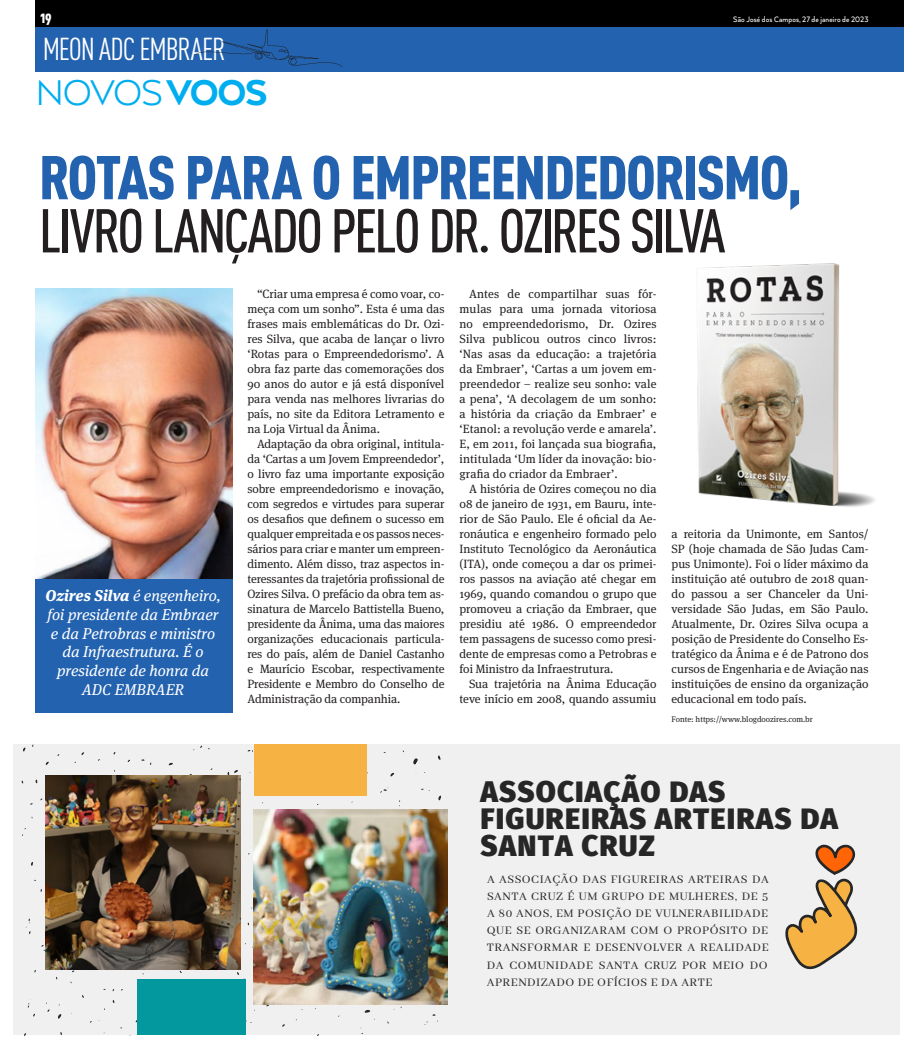
<style>
.page{position:relative;width:904px;height:1053px;background:#fff}
.page>*{position:absolute;margin:0;border:0;box-sizing:border-box;transform-origin:0 0}
.t1{font:60.75px/53.1px "DIN Cond Medium Alternate";letter-spacing:-.045em;color:#231f20}
.t2{font:41.25px "Arquitecta";letter-spacing:-.04em;color:#00aeef}
.t3{font:31.25px "DIN Cond";letter-spacing:-.04em;color:#fff}
.t4{font:900 29.12px/27.1px "Fira Sans";letter-spacing:.04em;color:#262626}
.t5{font:15.75px "DIN Cond Black Alternate";color:#fff}
.t6{font:italic 15.62px/18.8px "Meta Serif OT";color:#fff;text-align:center}
.t7{font:12.88px/17.1px "Abhaya Libre";letter-spacing:.04em;color:#262626;text-align:justify}
.t8{font:12px/15px "Meta Serif OT";color:#231f20;text-align:justify}
.t9{font:500 9px "Arquitecta";letter-spacing:.015em;color:#fff;scale:.89 1}
.t10{font:8.12px "Meta Serif OT";color:#231f20}
.s1{font-weight:800}
.s2{font-family:"DIN Cond Black Alternate";color:#2362af}
</style>
<div class="page">
<div style="left:35px;top:4px;width:869px;height:67px;background:#2362af"></div>
<svg style="left:195px;top:29px;width:147px;height:38px"></svg>
<img style="left:35px;top:289px;width:197px;height:290px">
<div style="left:35px;top:579px;width:197px;height:133px;background:#2362af"></div>
<img style="left:697px;top:263px;width:178px;height:244px">
<div style="left:35px;top:0;width:869px;height:27px;background:#000"></div>
<div style="left:13px;top:744px;width:886px;height:290px;background:#f0f0f0"></div>
<svg style="left:21px;top:744px;width:426px;height:290px"></svg>
<div style="left:254px;top:744px;width:112px;height:51px;background:#f6b243"></div>
<div style="left:137px;top:979px;width:108px;height:55px;background:#03989e"></div>
<svg style="left:785px;top:844px;width:73px;height:126px"></svg>
<img style="left:254px;top:809px;width:193px;height:195px">
<img style="left:46px;top:775px;width:195px;height:194px">
<h3 class="t5" style="left:40px;top:8px;width:13px">19</h3>
<p class="t9" style="left:733px;top:14px;width:154px">São José dos Campos, 27 de janeiro de 2023</p>
<p class="t3" style="left:43px;top:31px;width:184px">MEON ADC EMBRAER</p>
<p class="t2" style="left:35px;top:67px;width:234px">NOVOS <span class="s1">VOOS</span></p>
<p class="t1" style="left:39px;top:150px;width:765px"><span class="s2">ROTAS PARA O EMPREENDEDORISMO,<br></span>LIVRO LANÇADO PELO DR. OZIRES SILVA</p>
<p class="t6" style="left:45px;top:586px;width:177px"><span class="s1">Ozires Silva</span> é engenheiro, foi presidente da Embraer e da Petrobras e ministro da Infraestrutura. É o presidente de honra da<br>ADC EMBRAER</p>
<p class="t8" style="left:247px;top:286px;width:198px;text-indent:10px">“Criar uma empresa é como voar, co&shy;meça com um sonho”. Esta é uma das frases mais emblemáticas do Dr. Ozi&shy;res Silva, que acaba de lançar o livro ‘Rotas para o Empreendedorismo’. A obra faz parte das comemorações dos 90 anos do autor e já está disponível para venda nas melhores livrarias do país, no site da Editora Letramento e na Loja Virtual da Ânima.</p>
<p class="t8" style="left:247px;top:436px;width:198px;text-indent:10px">Adaptação da obra original, intitula&shy;da ‘Cartas a um Jovem Empreendedor’, o livro faz uma importante exposição sobre empreendedorismo e inovação, com segredos e virtudes para superar os desafios que definem o sucesso em qualquer empreitada e os passos neces&shy;sários para criar e manter um empreen&shy;dimento. Além disso, traz aspectos in&shy;teressantes da trajetória profissional de Ozires Silva. O prefácio da obra tem as&shy;sinatura de Marcelo Battistella Bueno, presidente da Ânima, uma das maiores organizações educacionais particula&shy;res do país, além de Daniel Castanho e Maurício Escobar, respectivamente Presidente e Membro do Conselho de Administração da companhia.</p>
<p class="t8" style="left:459px;top:286px;width:198px;text-indent:10px">Antes de compartilhar suas fór&shy;mulas para uma jornada vitoriosa no empreendedorismo, Dr. Ozires Silva publicou outros cinco livros: ‘Nas asas da educação: a trajetória da Embraer’, ‘Cartas a um jovem em&shy;preendedor – realize seu sonho: vale a pena’, ‘A decolagem de um sonho: a história da criação da Embraer’ e ‘Etanol: a revolução verde e amarela’.<br>E, em 2011, foi lançada sua biografia, intitulada ‘Um líder da inovação: bio&shy;grafia do criador da Embraer’.</p>
<p class="t8" style="left:459px;top:481px;width:198px;text-indent:10px">A história de Ozires começou no dia 08 de janeiro de 1931, em Bauru, inte&shy;rior de São Paulo. Ele é oficial da Ae&shy;ronáutica e engenheiro formado pelo Instituto Tecnológico da Aeronáutica (ITA), onde começou a dar os primei&shy;ros passos na aviação até chegar em 1969, quando comandou o grupo que promoveu a criação da Embraer, que presidiu até 1986. O empreendedor tem passagens de sucesso como presi&shy;dente de empresas como a Petrobras e foi Ministro da Infraestrutura.</p>
<p class="t8" style="left:459px;top:676px;width:198px;text-align:right">Sua trajetória na Ânima Educação teve início em 2008, quando assumiu</p>
<p class="t8" style="left:671px;top:526px;width:198px">a reitoria da Unimonte, em Santos/ SP (hoje chamada de São Judas Cam&shy;pus Unimonte). Foi o líder máximo da instituição até outubro de 2018 quan&shy;do passou a ser Chanceler da Uni&shy;versidade São Judas, em São Paulo.<br>Atualmente, Dr. Ozires Silva ocupa a posição de Presidente do Conselho Es&shy;tratégico da Ânima e é de Patrono dos cursos de Engenharia e de Aviação nas instituições de ensino da organização educacional em todo país.</p>
<p class="t10" style="left:671px;top:714px;width:143px">Fonte: https://www.blogdoozires.com.br</p>
<p class="t4" style="left:480px;top:775px;width:359px">ASSOCIAÇÃO DAS<br>FIGUREIRAS ARTEIRAS DA<br>SANTA CRUZ</p>
<p class="t7" style="left:487px;top:871px;width:283px">A ASSOCIAÇÃO DAS FIGUREIRAS ARTEIRAS DA SANTA CRUZ É UM GRUPO DE MULHERES, DE 5<br>A 80 ANOS, EM POSIÇÃO DE VULNERABILIDADE QUE SE ORGANIZARAM COM O PROPÓSITO DE TRANSFORMAR E DESENVOLVER A REALIDADE DA COMUNIDADE SANTA CRUZ POR MEIO DO APRENDIZADO DE OFÍCIOS E DA ARTE</p>
</div>
